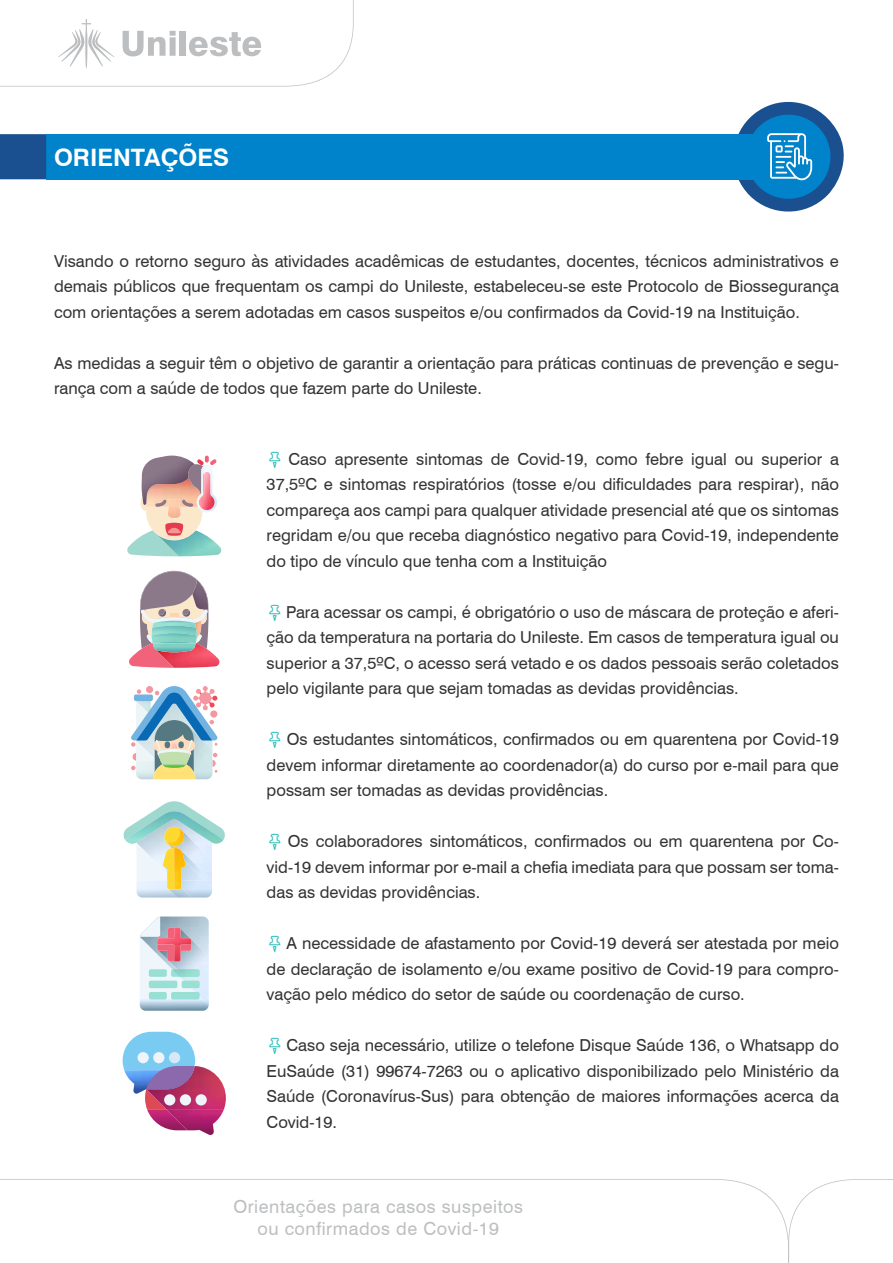
<style>
.page{position:relative;width:893px;height:1263px;background:#fff}
.page>*{position:absolute;margin:0;border:0;box-sizing:border-box;transform-origin:0 0}
.t1{font:700 24px "Swiss 721 BT";color:#fff}
.t2{font:18px/21.6px "Swiss 721 BT";letter-spacing:.03em;color:#bcbec0;text-align:center}
.t3{font:16.5px/25.5px "Swiss 721 BT";color:#333;text-align:justify}
</style>
<div class="page">
<svg style="left:789px;top:1179px;width:104px;height:61px"></svg>
<svg style="left:0;top:1179px;width:789px;height:84px"></svg>
<svg style="left:0;top:0;width:354px;height:87px"></svg>
<div style="left:46px;top:134px;width:743px;height:45px;background:#0083ca"></div>
<svg style="left:728px;top:102px;width:116px;height:110px"></svg>
<div style="left:0;top:134px;width:46px;height:45px;background:#1b5090"></div>
<img style="left:173px;top:1130px;width:41px;height:5px">
<svg style="left:123px;top:1032px;width:103px;height:98px"></svg>
<svg style="left:127px;top:456px;width:94px;height:100px"></svg>
<svg style="left:123px;top:801px;width:102px;height:96px"></svg>
<img style="left:174px;top:848px;width:12px;height:41px">
<img style="left:209px;top:650px;width:10px;height:17px">
<svg style="left:129px;top:571px;width:80px;height:97px"></svg>
<img style="left:192px;top:580px;width:16px;height:29px">
<img style="left:154px;top:779px;width:52px;height:1px">
<svg style="left:131px;top:686px;width:87px;height:93px;background:#afc3ca"></svg>
<svg style="left:140px;top:916px;width:69px;height:95px;background:#c5ccd6"></svg>
<h1 class="t1" style="left:54px;top:141px;width:177px">ORIENTAÇÕES</h1>
<p class="t3" style="left:54px;top:247px;width:786px">Visando o retorno seguro às atividades acadêmicas de estudantes, docentes, técnicos administrativos e demais públicos que frequentam os campi do Unileste, estabeleceu-se este Protocolo de Biossegurança com orientações a serem adotadas em casos suspeitos e/ou confirmados da Covid-19 na Instituição.</p>
<p class="t3" style="left:54px;top:349px;width:786px">As medidas a seguir têm o objetivo de garantir a orientação para práticas continuas de prevenção e segu&shy;rança com a saúde de todos que fazem parte do Unileste.</p>
<p class="t3" style="left:267px;top:445px;width:574px;text-indent:22px">Caso apresente sintomas de Covid-19, como febre igual ou superior a 37,5ºC e sintomas respiratórios (tosse e/ou dificuldades para respirar), não compareça aos campi para qualquer atividade presencial até que os sintomas regridam e/ou que receba diagnóstico negativo para Covid-19, independente do tipo de vínculo que tenha com a Instituição</p>
<p class="t3" style="left:267px;top:598px;width:574px;text-indent:19px">Para acessar os campi, é obrigatório o uso de máscara de proteção e aferi&shy;ção da temperatura na portaria do Unileste. Em casos de temperatura igual ou superior a 37,5ºC, o acesso será vetado e os dados pessoais serão coletados pelo vigilante para que sejam tomadas as devidas providências.</p>
<p class="t3" style="left:267px;top:726px;width:574px;text-indent:20px">Os estudantes sintomáticos, confirmados ou em quarentena por Covid-19 devem informar diretamente ao coordenador(a) do curso por e-mail para que possam ser tomadas as devidas providências.</p>
<p class="t3" style="left:267px;top:828px;width:574px;text-indent:21px">Os colaboradores sintomáticos, confirmados ou em quarentena por Co&shy;vid-19 devem informar por e-mail a chefia imediata para que possam ser toma&shy;das as devidas providências.</p>
<p class="t3" style="left:267px;top:930px;width:574px;text-indent:20px">A necessidade de afastamento por Covid-19 deverá ser atestada por meio de declaração de isolamento e/ou exame positivo de Covid-19 para compro&shy;vação pelo médico do setor de saúde ou coordenação de curso.</p>
<p class="t3" style="left:267px;top:1032px;width:574px;text-indent:20px">Caso seja necessário, utilize o telefone Disque Saúde 136, o Whatsapp do EuSaúde (31) 99674-7263 ou o aplicativo disponibilizado pelo Ministério da Saúde (Coronavírus-Sus) para obtenção de maiores informações acerca da Covid-19.</p>
<p class="t2" style="left:233px;top:1196px;width:291px">Orientações para casos suspeitos ou confirmados de Covid-19</p>
</div>
